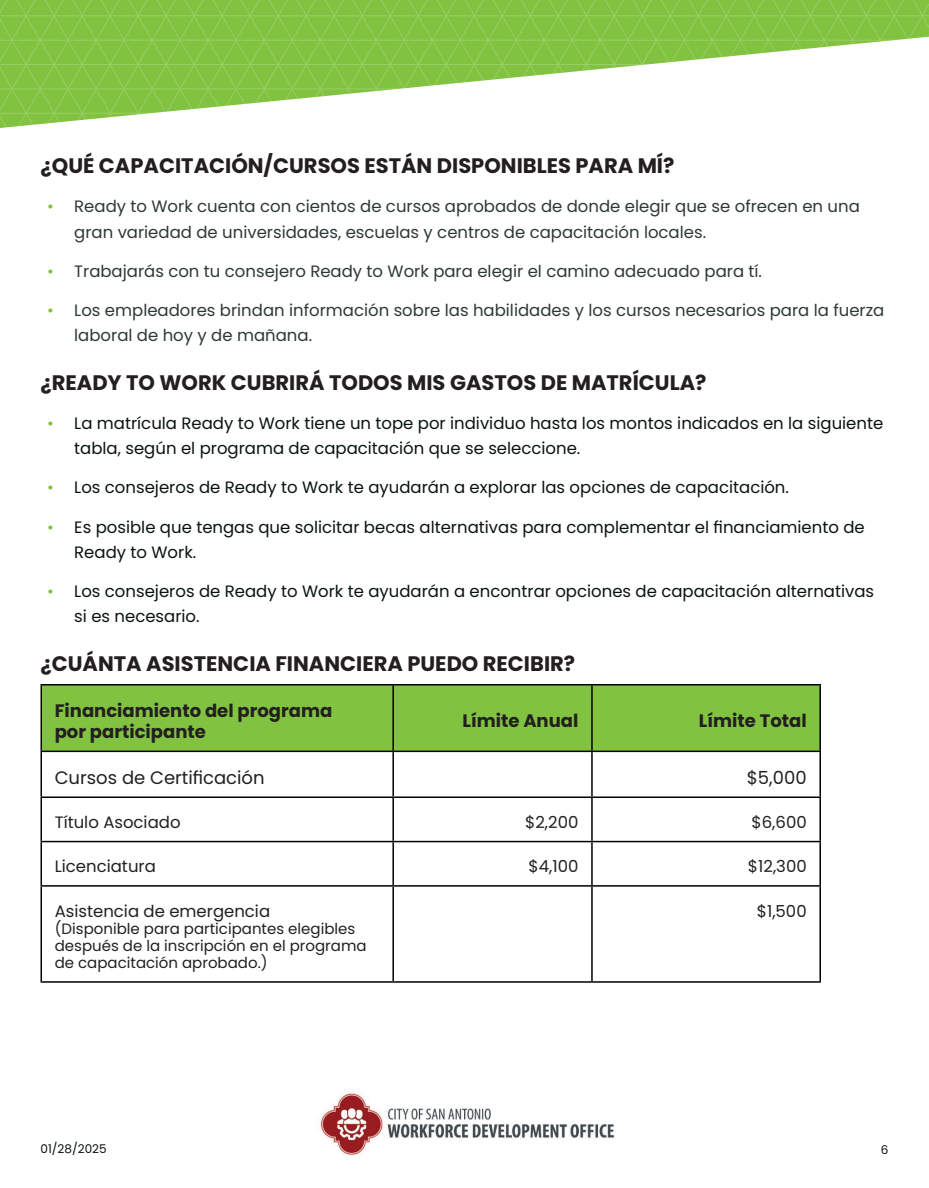
<style>
.page{position:relative;width:929px;height:1188px;background:#fff}
.page>*{position:absolute;margin:0;border:0;box-sizing:border-box;transform-origin:0 0}
.t1{font:700 21px "Poppins";color:#231f20}
.t2{font:700 18px/20.7px "Poppins";color:#231f20}
.t3{font:18px "Poppins";color:#231f20}
.t4{font:16.5px/25.5px "Poppins";color:#0a1313}
.t5{font:16.5px/25.5px "Poppins";color:#2e3838}
.t6{font:16.5px "Poppins";color:#231f20}
.t7{font:15px/17.2px "Poppins";color:#231f20}
.t8{font:12px "Poppins";color:#0a1313}
.s1{color:#81c340}
</style>
<div class="page">
<svg style="left:0;top:0;width:929px;height:128px"></svg>
<img style="left:320px;top:1093px;width:295px;height:62px">
<div style="left:42px;top:685px;width:777px;height:66px;background:#81c340"></div>
<hr style="left:40px;top:685px;width:2px;height:66px;background:#000101">
<hr style="left:40px;top:684px;width:353px;height:1px;background:#000101">
<hr style="left:393px;top:684px;width:199px;height:1px;background:#000101">
<hr style="left:592px;top:684px;width:229px;height:1px;background:#000101">
<hr style="left:40px;top:752px;width:2px;height:44px;background:#000101">
<hr style="left:40px;top:798px;width:2px;height:43px;background:#000101">
<hr style="left:40px;top:842px;width:2px;height:43px;background:#000101">
<hr style="left:40px;top:887px;width:2px;height:94px;background:#000101">
<hr style="left:40px;top:751px;width:353px;height:1px;background:#000101">
<hr style="left:393px;top:751px;width:199px;height:1px;background:#000101">
<hr style="left:592px;top:751px;width:229px;height:1px;background:#000101">
<hr style="left:40px;top:796px;width:353px;height:2px;background:#000101">
<hr style="left:393px;top:796px;width:199px;height:2px;background:#000101">
<hr style="left:592px;top:796px;width:229px;height:2px;background:#000101">
<hr style="left:40px;top:841px;width:353px;height:1px;background:#000101">
<hr style="left:393px;top:841px;width:199px;height:1px;background:#000101">
<hr style="left:592px;top:841px;width:229px;height:1px;background:#000101">
<hr style="left:40px;top:885px;width:353px;height:2px;background:#000101">
<hr style="left:393px;top:885px;width:199px;height:2px;background:#000101">
<hr style="left:592px;top:885px;width:229px;height:2px;background:#000101">
<hr style="left:40px;top:981px;width:353px;height:2px;background:#000101">
<hr style="left:393px;top:981px;width:199px;height:2px;background:#000101">
<hr style="left:592px;top:981px;width:229px;height:2px;background:#000101">
<hr style="left:392px;top:685px;width:2px;height:66px;background:#000101">
<hr style="left:591px;top:685px;width:2px;height:66px;background:#000101">
<hr style="left:819px;top:685px;width:2px;height:66px;background:#000101">
<hr style="left:392px;top:752px;width:2px;height:44px;background:#000101">
<hr style="left:591px;top:752px;width:2px;height:44px;background:#000101">
<hr style="left:819px;top:752px;width:2px;height:44px;background:#000101">
<hr style="left:392px;top:798px;width:2px;height:43px;background:#000101">
<hr style="left:591px;top:798px;width:2px;height:43px;background:#000101">
<hr style="left:819px;top:798px;width:2px;height:43px;background:#000101">
<hr style="left:392px;top:842px;width:2px;height:43px;background:#000101">
<hr style="left:591px;top:842px;width:2px;height:43px;background:#000101">
<hr style="left:819px;top:842px;width:2px;height:43px;background:#000101">
<hr style="left:392px;top:887px;width:2px;height:94px;background:#000101">
<hr style="left:591px;top:887px;width:2px;height:94px;background:#000101">
<hr style="left:819px;top:887px;width:2px;height:94px;background:#000101">
<p class="t1" style="left:40px;top:154px;width:635px">¿QUÉ CAPACITACIÓN/CURSOS ESTÁN DISPONIBLES PARA MÍ?</p>
<p class="t5" style="left:74px;top:194px;width:787px;text-indent:-27px"><span class="s1">•</span> Ready to Work cuenta con cientos de cursos aprobados de donde elegir que se ofrecen en una gran variedad de universidades, escuelas y centros de capacitación locales.</p>
<p class="t5" style="left:47px;top:258px;width:716px"><span class="s1">•</span> Trabajarás con tu consejero Ready to Work para elegir el camino adecuado para tí.</p>
<p class="t5" style="left:74px;top:297px;width:811px;text-indent:-27px"><span class="s1">•</span> Los empleadores brindan información sobre las habilidades y los cursos necesarios para la fuerza laboral de hoy y de mañana.</p>
<p class="t1" style="left:40px;top:370px;width:667px">¿READY TO WORK CUBRIRÁ TODOS MIS GASTOS DE MATRÍCULA?</p>
<p class="t4" style="left:74px;top:411px;width:810px;text-indent:-27px"><span class="s1">•</span> La matrícula Ready to Work tiene un tope por individuo hasta los montos indicados en la siguiente tabla, según el programa de capacitación que se seleccione.</p>
<p class="t4" style="left:47px;top:475px;width:743px"><span class="s1">•</span> Los consejeros de Ready to Work te ayudarán a explorar las opciones de capacitación.</p>
<p class="t4" style="left:74px;top:514px;width:792px;text-indent:-27px"><span class="s1">•</span> Es posible que tengas que solicitar becas alternativas para complementar el financiamiento de<br>Ready to Work.</p>
<p class="t4" style="left:74px;top:579px;width:801px;text-indent:-27px"><span class="s1">•</span> Los consejeros de Ready to Work te ayudarán a encontrar opciones de capacitación alternativas si es necesario.</p>
<p class="t1" style="left:40px;top:652px;width:536px">¿CUÁNTA ASISTENCIA FINANCIERA PUEDO RECIBIR?</p>
<p class="t2" style="left:55px;top:701px;width:279px">Financiamiento del programa por participante</p>
<p class="t2" style="left:462px;top:711px;width:118px">Límite Anual</p>
<p class="t2" style="left:699px;top:711px;width:109px">Límite Total</p>
<p class="t3" style="left:55px;top:767px;width:211px">Cursos de Certificación</p>
<p class="t3" style="left:747px;top:767px;width:61px">$5,000</p>
<p class="t6" style="left:55px;top:813px;width:127px">Título Asociado</p>
<p class="t6" style="left:525px;top:813px;width:55px">$2,200</p>
<p class="t6" style="left:751px;top:813px;width:57px">$6,600</p>
<p class="t6" style="left:55px;top:857px;width:103px">Licenciatura</p>
<p class="t6" style="left:528px;top:857px;width:51px">$4,100</p>
<p class="t6" style="left:748px;top:857px;width:60px">$12,300</p>
<p class="t6" style="left:55px;top:901px;width:217px">Asistencia de emergencia</p>
<p class="t7" style="left:55px;top:920px;width:313px">(Disponible para participantes elegibles después de la inscripción en el programa de capacitación aprobado.)</p>
<p class="t6" style="left:757px;top:901px;width:51px">$1,500</p>
<p class="t8" style="left:40px;top:1142px;width:68px">01/28/2025</p>
<p class="t8" style="left:881px;top:1143px;width:9px">6</p>
</div>
